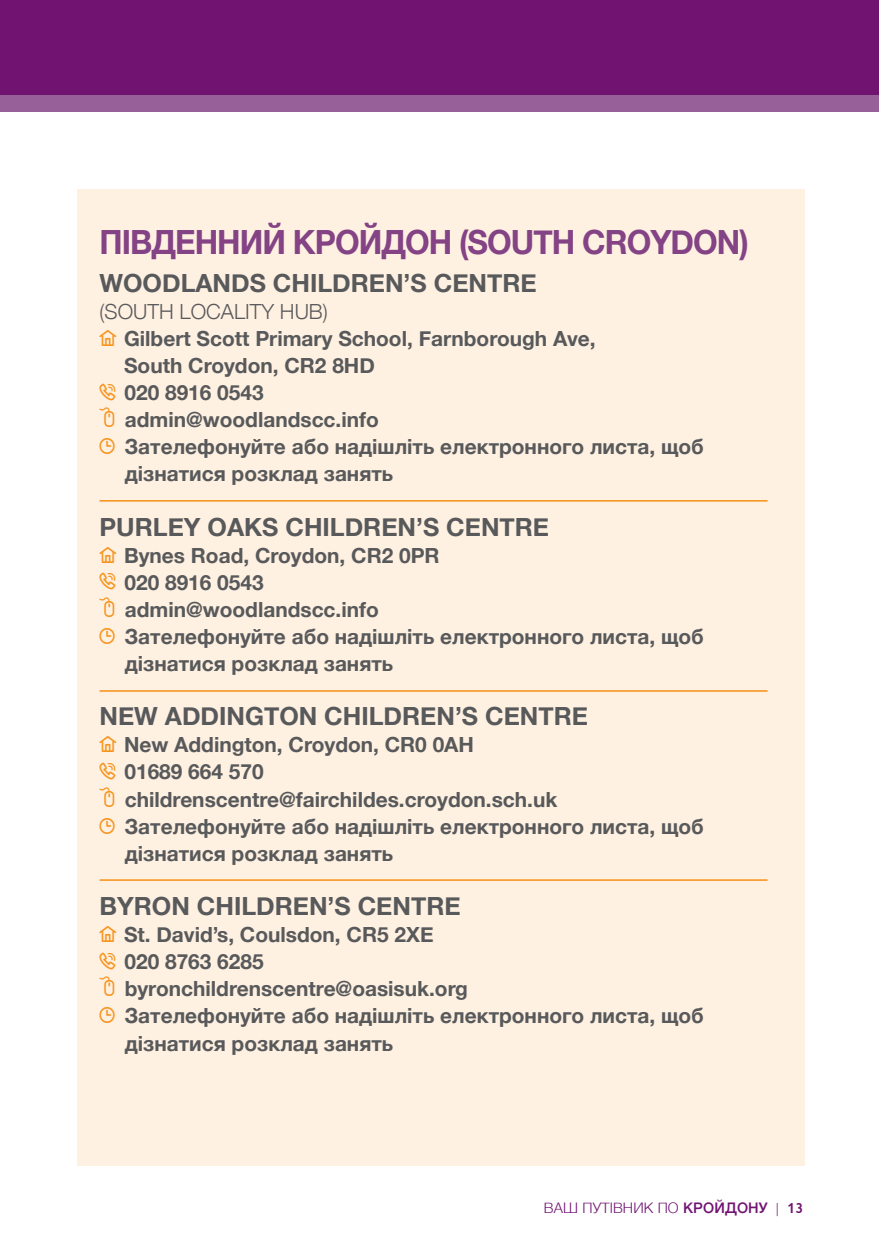
<style>
.page{position:relative;width:879px;height:1241px;background:#fff}
.page>*{position:absolute;margin:0;border:0;box-sizing:border-box;transform-origin:0 0}
.t1{font:700 33.25px "Helvetica Neue";letter-spacing:-.03em;color:#834385;scale:.95 1}
.t2{font:700 25.03px "Helvetica Neue";color:#58595b}
.t3{font:700 20.82px "Helvetica Neue";color:#58595b}
.t4{font:300 20.82px "Helvetica Neue";color:#58595b}
.t5{font:300 14.53px "Helvetica";letter-spacing:.01em;color:#711471}
.s1{font-family:"Info Bits Things";font-weight:400;font-size:22.93px;color:#f7941e}
.s2{font-family:"Helvetica Neue";font-weight:500}
.s3{font-family:"Fiendstar"}
.s4{font-family:"Fiendstar";font-weight:600}
</style>
<div class="page">
<div style="left:0;top:0;width:878px;height:111px;background:#976098"></div>
<div style="left:0;top:0;width:878px;height:95px;background:#711471"></div>
<div style="left:77px;top:189px;width:727px;height:976px;background:#fff1e2"></div>
<hr style="left:99px;top:500px;width:668px;height:1px;background:#f7941e">
<hr style="left:99px;top:690px;width:668px;height:1px;background:#f7941e">
<hr style="left:99px;top:879px;width:668px;height:1px;background:#f7941e">
<h1 class="t1" style="left:99px;top:216px;width:684px">ПІВДЕННИЙ КРОЙДОН (SOUTH CROYDON)</h1>
<p class="t2" style="left:99px;top:263px;width:438px">WOODLANDS CHILDREN’S CENTRE</p>
<p class="t4" style="left:99px;top:294px;width:230px">(SOUTH LOCALITY HUB)</p>
<p class="t3" style="left:99px;top:322px;width:498px"><span class="s1">]</span> Gilbert Scott Primary School, Farnborough Ave,</p>
<p class="t3" style="left:124px;top:349px;width:252px">South Croydon, CR2 8HD</p>
<p class="t3" style="left:99px;top:376px;width:166px"><span class="s1">[</span> 020 8916 0543</p>
<p class="t3" style="left:99px;top:403px;width:281px"><span class="s1">/</span> admin@woodlandscc.info</p>
<p class="t3" style="left:99px;top:430px;width:606px"><span class="s1">C</span> Зателефонуйте або надішліть електронного листа, щоб</p>
<p class="t3" style="left:125px;top:457px;width:270px">дізнатися розклад занять</p>
<p class="t2" style="left:99px;top:507px;width:451px">PURLEY OAKS CHILDREN’S CENTRE</p>
<p class="t3" style="left:99px;top:539px;width:342px"><span class="s1">]</span> Bynes Road, Croydon, CR2 0PR</p>
<p class="t3" style="left:99px;top:566px;width:166px"><span class="s1">[</span> 020 8916 0543</p>
<p class="t3" style="left:99px;top:593px;width:281px"><span class="s1">/</span> admin@woodlandscc.info</p>
<p class="t3" style="left:99px;top:620px;width:606px"><span class="s1">C</span> Зателефонуйте або надішліть електронного листа, щоб</p>
<p class="t3" style="left:125px;top:647px;width:270px">дізнатися розклад занять</p>
<p class="t2" style="left:99px;top:696px;width:489px">NEW ADDINGTON CHILDREN’S CENTRE</p>
<p class="t3" style="left:99px;top:728px;width:376px"><span class="s1">]</span> New Addington, Croydon, CR0 0AH</p>
<p class="t3" style="left:99px;top:755px;width:166px"><span class="s1">[</span> 01689 664 570</p>
<p class="t3" style="left:99px;top:782px;width:460px"><span class="s1">/</span> childrenscentre@fairchildes.croydon.sch.uk</p>
<p class="t3" style="left:99px;top:809px;width:606px"><span class="s1">C</span> Зателефонуйте або надішліть електронного листа, щоб</p>
<p class="t3" style="left:125px;top:836px;width:270px">дізнатися розклад занять</p>
<p class="t2" style="left:99px;top:886px;width:362px">BYRON CHILDREN’S CENTRE</p>
<p class="t3" style="left:99px;top:918px;width:336px"><span class="s1">]</span> St. David’s, Coulsdon, CR5 2XE</p>
<p class="t3" style="left:99px;top:945px;width:166px"><span class="s1">[</span> 020 8763 6285</p>
<p class="t3" style="left:99px;top:972px;width:370px"><span class="s1">/</span> byronchildrenscentre@oasisuk.org</p>
<p class="t3" style="left:99px;top:999px;width:606px"><span class="s1">C</span> Зателефонуйте або надішліть електронного листа, щоб</p>
<p class="t3" style="left:125px;top:1026px;width:270px">дізнатися розклад занять</p>
<p class="t5" style="left:543px;top:1194px;width:260px">ВАШ ПУТІВНИК ПО <span class="s2">КРОЙДОНУ</span> <span class="s3">|</span> <span class="s4">13</span></p>
</div>
